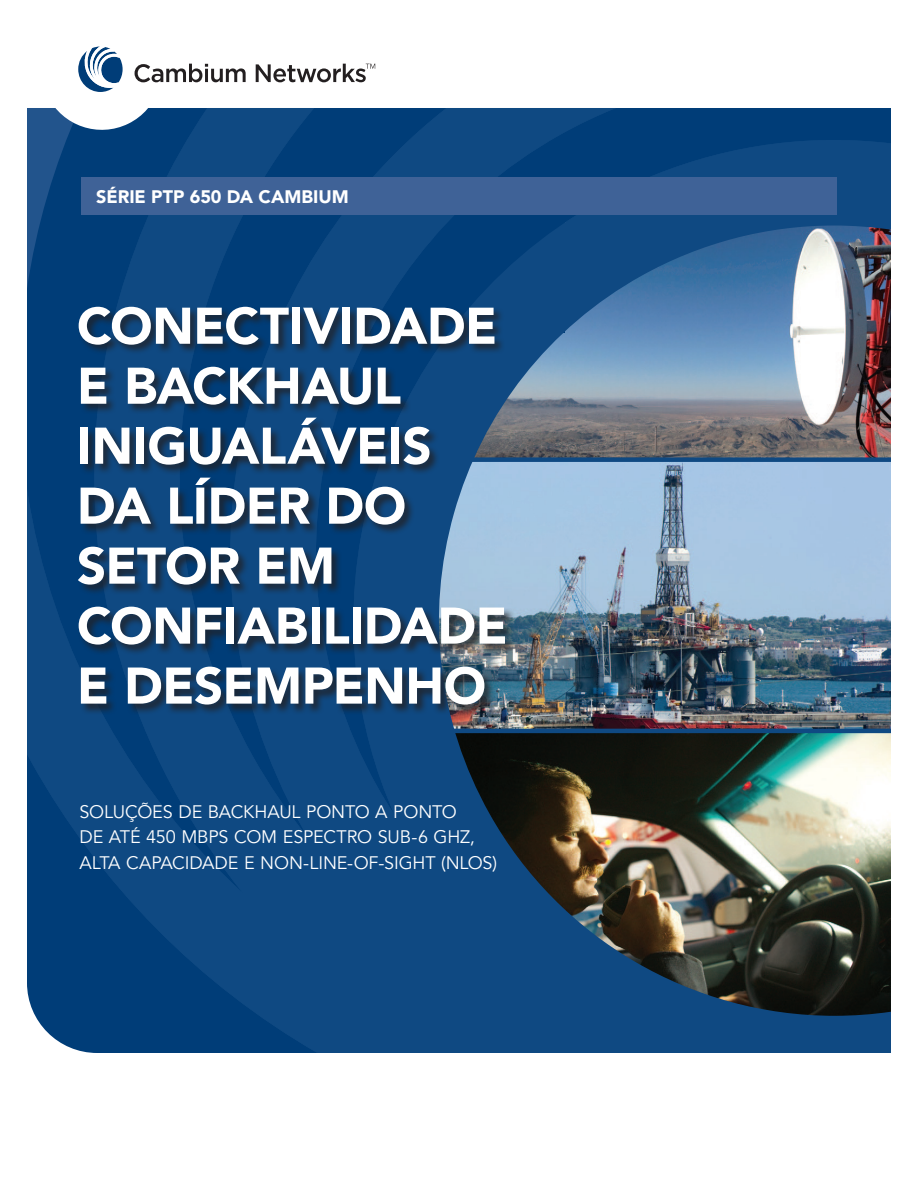
<style>
.page{position:relative;width:918px;height:1188px;background:#fff}
.page>*{position:absolute;margin:0;border:0;box-sizing:border-box;transform-origin:0 0}
.t1{font:900 51px/60px "Avenir LT Std";letter-spacing:-.01em;color:#fff}
.t2{font:18px/25.5px "Avenir LT Std";letter-spacing:-.01em;color:#fff}
.t3{font:900 18px "Avenir LT Std";letter-spacing:-.005em;color:#fff}
</style>
<div class="page">
<img style="left:27px;top:108px;width:864px;height:945px">
<div style="left:459px;top:457px;width:432px;height:5px;background:#0f4982"></div>
<hr style="left:430px;top:729px;width:461px;height:4px;background:#0f4982">
<div style="left:78px;top:306px;width:439px;height:410px;background:#231f20;opacity:.75"></div>
<svg style="left:256px;top:64px;width:119px;height:18px"></svg>
<svg style="left:27px;top:46px;width:219px;height:243px"></svg>
<div style="left:81px;top:177px;width:756px;height:38px;background:#3f6297"></div>
<p class="t3" style="left:96px;top:186px;width:254px">SÉRIE PTP 650 DA CAMBIUM</p>
<h1 class="t1" style="left:77px;top:296px;width:432px">CONECTIVIDADE<br>E BACKHAUL<br>INIGUALÁVEIS<br>DA LÍDER DO<br>SETOR EM<br>CONFIABILIDADE<br>E DESEMPENHO</h1>
<p class="t2" style="left:80px;top:799px;width:419px">SOLUÇÕES DE BACKHAUL PONTO A PONTO<br>DE ATÉ 450 MBPS COM ESPECTRO SUB-6 GHZ,<br>ALTA CAPACIDADE E NON-LINE-OF-SIGHT (NLOS)</p>
</div>
